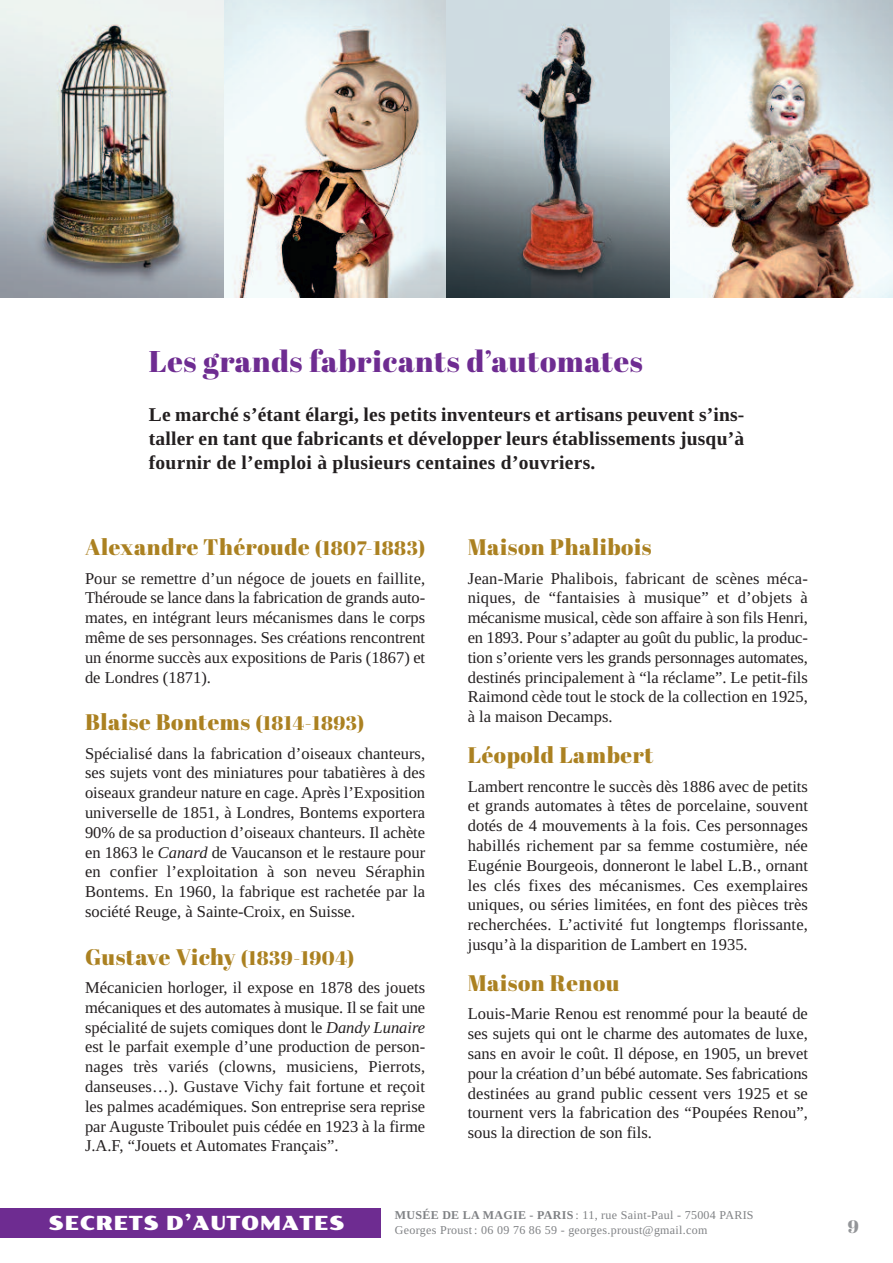
<style>
.page{position:relative;width:893px;height:1263px;background:#fff}
.page>*{position:absolute;margin:0;border:0;box-sizing:border-box;transform-origin:0 0}
.t1{font:30px "Abril Fatface";letter-spacing:.025em;color:#6e2c91}
.t2{font:22.5px "Abril Fatface";letter-spacing:.025em;color:#ab8121}
.t3{font:700 19.5px/24px "Tinos";letter-spacing:.015em;color:#231f20;text-align:justify}
.t4{font:19.5px "Poller One";letter-spacing:.025em;color:#fff}
.t5{font:18px "Abril Fatface";color:#939598}
.t6{font:16.5px/19.8px "Tinos";color:#231f20;text-align:justify}
.t7{font:12px "Tinos";letter-spacing:.025em;color:#808285}
.s1{font-size:19.5px}
.s2{font-style:italic}
.s3{font-weight:700}
</style>
<div class="page">
<img style="left:670px;top:0;width:223px;height:298px">
<img style="left:223px;top:0;width:223px;height:298px">
<div style="left:0;top:1208px;width:381px;height:29px;background:#6e2c91"></div>
<img style="left:0;top:0;width:223px;height:298px">
<img style="left:446px;top:0;width:224px;height:298px">
<h1 class="t1" style="left:149px;top:340px;width:495px">Les grands fabricants d’automates</h1>
<p class="t3" style="left:149px;top:403px;width:597px">Le marché s’étant élargi, les petits inventeurs et artisans peuvent s’ins&shy;taller en tant que fabricants et développer leurs établissements jusqu’à fournir de l’emploi à plusieurs centaines d’ouvriers.</p>
<h2 class="t2" style="left:85px;top:531px;width:342px">Alexandre Théroude <span class="s1">(1807-1883)</span></h2>
<p class="t6" style="left:85px;top:568px;width:342px">Pour se remettre d’un négoce de jouets en faillite, Théroude se lance dans la fabrication de grands auto&shy;mates, en intégrant leurs mécanismes dans le corps même de ses personnages. Ses créations rencontrent un énorme succès aux expositions de Paris (1867) et de Londres (1871).</p>
<h2 class="t2" style="left:85px;top:707px;width:281px">Blaise Bontems <span class="s1">(1814-1893)</span></h2>
<p class="t6" style="left:85px;top:743px;width:342px">Spécialisé dans la fabrication d’oiseaux chanteurs, ses sujets vont des miniatures pour tabatières à des oiseaux grandeur nature en cage. Après l’Exposition universelle de 1851, à Londres, Bontems exportera 90% de sa production d’oiseaux chanteurs. Il achète en 1863 le <span class="s2">Canard</span> de Vaucanson et le restaure pour en confier l’exploitation à son neveu Séraphin Bontems. En 1960, la fabrique est rachetée par la société Reuge, à Sainte-Croix, en Suisse.</p>
<h2 class="t2" style="left:85px;top:941px;width:271px">Gustave Vichy <span class="s1">(1839-1904)</span></h2>
<p class="t6" style="left:85px;top:977px;width:342px">Mécanicien horloger, il expose en 1878 des jouets mécaniques et des automates à musique. Il se fait une spécialité de sujets comiques dont le <span class="s2">Dandy Lunaire </span>est le parfait exemple d’une production de person&shy;nages très variés (clowns, musiciens, Pierrots, danseuses…). Gustave Vichy fait fortune et reçoit les palmes académiques. Son entreprise sera reprise par Auguste Triboulet puis cédée en 1923 à la firme J.A.F, “Jouets et Automates Français”.</p>
<h2 class="t2" style="left:468px;top:531px;width:185px">Maison Phalibois</h2>
<p class="t6" style="left:468px;top:568px;width:342px">Jean-Marie Phalibois, fabricant de scènes méca&shy;niques, de “fantaisies à musique” et d’objets à mécanisme musical, cède son affaire à son fils Henri, en 1893. Pour s’adapter au goût du public, la produc&shy;tion s’oriente vers les grands personnages automates, destinés principalement à “la réclame”. Le petit-fils Raimond cède tout le stock de la collection en 1925, à la maison Decamps.</p>
<h2 class="t2" style="left:468px;top:739px;width:187px">Léopold Lambert</h2>
<p class="t6" style="left:468px;top:776px;width:342px">Lambert rencontre le succès dès 1886 avec de petits et grands automates à têtes de porcelaine, souvent dotés de 4 mouvements à la fois. Ces personnages habillés richement par sa femme costumière, née Eugénie Bourgeois, donneront le label L.B., ornant les clés fixes des mécanismes. Ces exemplaires uniques, ou séries limitées, en font des pièces très recherchées. L’activité fut longtemps florissante, jusqu’à la disparition de Lambert en 1935.</p>
<h2 class="t2" style="left:468px;top:967px;width:153px">Maison Renou</h2>
<p class="t6" style="left:468px;top:1004px;width:342px">Louis-Marie Renou est renommé pour la beauté de ses sujets qui ont le charme des automates de luxe, sans en avoir le coût. Il dépose, en 1905, un brevet pour la création d’un bébé automate. Ses fabrications destinées au grand public cessent vers 1925 et se tournent vers la fabrication des “Poupées Renou”, sous la direction de son fils.</p>
<p class="t4" style="left:49px;top:1211px;width:298px">SECRETS D’AUTOMATES</p>
<p class="t7" style="left:395px;top:1208px;width:360px"><span class="s3">MUSÉE DE LA MAGIE - PARIS</span> : 11, rue Saint-Paul - 75004 PARIS</p>
<p class="t7" style="left:395px;top:1222px;width:314px">Georges Proust : 06 09 76 86 59 - georges.proust@gmail.com</p>
<p class="t5" style="left:848px;top:1214px;width:13px">9</p>
</div>
